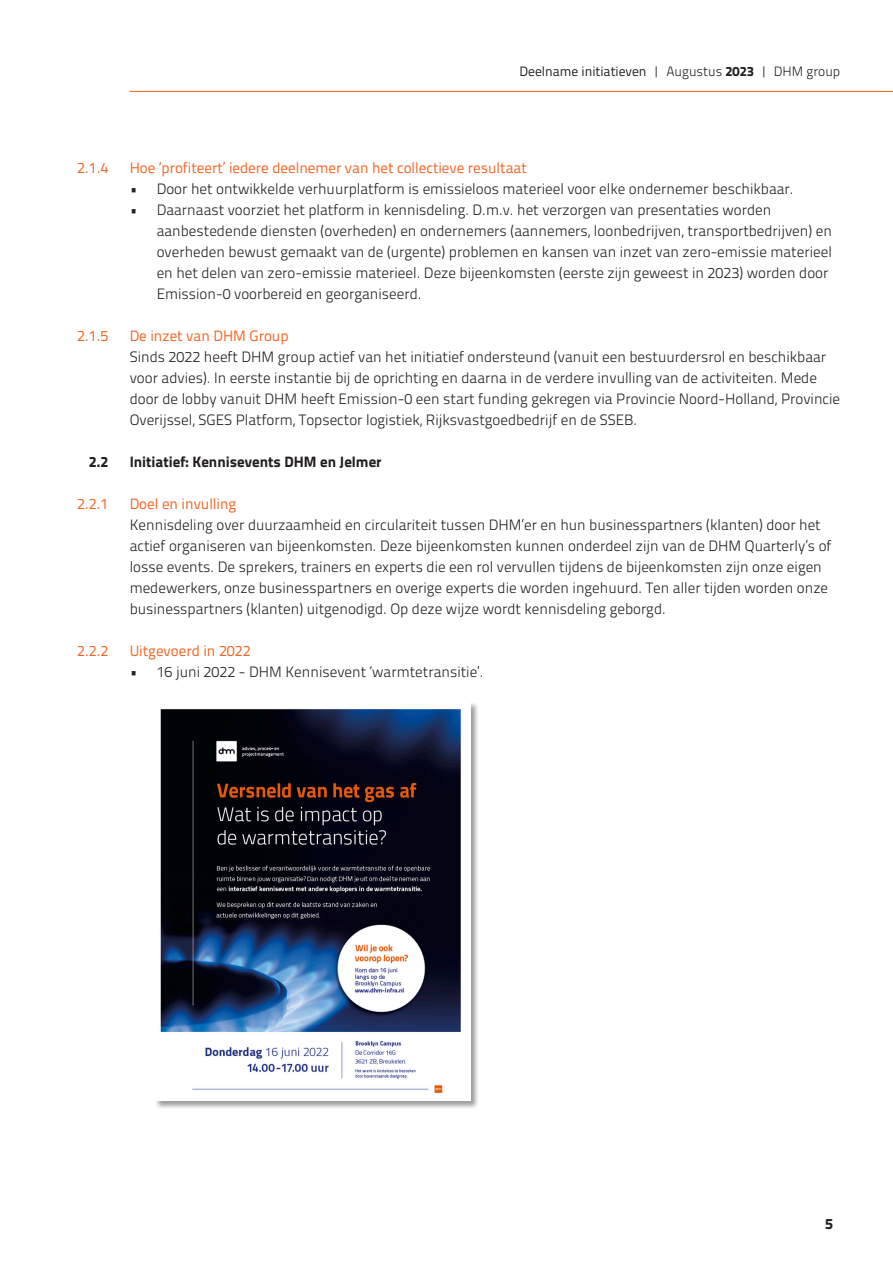
<style>
.page{position:relative;width:893px;height:1263px;background:#fff}
.page>*{position:absolute;margin:0;border:0;box-sizing:border-box;transform-origin:0 0}
.t1{font:15px/21px "Titillium Text 25 L 250 wt";color:#231f20}
.t2{font:15px "Titillium Text 25 L 400 wt";color:#f36421}
.t3{font:15px "Titillium Text 25 L 999 wt";color:#231f20}
.t4{font:13.5px "Titillium Text 25 L 400 wt";color:#231f20}
.s1{font-family:"Titillium Text 25 L 250 wt"}
.s2{font-family:"Titillium Text 25 L 999 wt"}
</style>
<div class="page">
<hr style="left:130px;top:91px;width:763px;height:1px;background:#f36421">
<div style="left:154px;top:702px;width:326px;height:407px;background:#231f20;opacity:.45"></div>
<img style="left:154px;top:702px;width:317px;height:398px">
<p class="t4" style="left:519px;top:61px;width:322px">Deelname initiatieven <span class="s1">| Augustus</span> <span class="s2">2023</span> <span class="s1">| DHM group</span></p>
<p class="t2" style="left:77px;top:156px;width:33px">2.1.4</p>
<p class="t2" style="left:77px;top:324px;width:33px">2.1.5</p>
<p class="t3" style="left:89px;top:450px;width:21px">2.2</p>
<p class="t2" style="left:77px;top:492px;width:33px">2.2.1</p>
<p class="t2" style="left:77px;top:639px;width:33px">2.2.2</p>
<p class="t2" style="left:130px;top:156px;width:399px">Hoe ‘profiteert’ iedere deelnemer van het collectieve resultaat</p>
<p class="t1" style="left:130px;top:177px;width:665px">• Door het ontwikkelde verhuurplatform is emissieloos materieel voor elke ondernemer beschikbaar.</p>
<p class="t1" style="left:157px;top:198px;width:677px;text-indent:-27px">• Daarnaast voorziet het platform in kennisdeling. D.m.v. het verzorgen van presentaties worden aanbestedende diensten (overheden) en ondernemers (aannemers, loonbedrijven, transportbedrijven) en overheden bewust gemaakt van de (urgente) problemen en kansen van inzet van zero-emissie materieel en het delen van zero-emissie materieel. Deze bijeenkomsten (eerste zijn geweest in 2023) worden door Emission-0 voorbereid en georganiseerd.</p>
<p class="t2" style="left:130px;top:324px;width:160px">De inzet van DHM Group</p>
<p class="t1" style="left:130px;top:345px;width:712px">Sinds 2022 heeft DHM group actief van het initiatief ondersteund (vanuit een bestuurdersrol en beschikbaar voor advies). In eerste instantie bij de oprichting en daarna in de verdere invulling van de activiteiten. Mede door de lobby vanuit DHM heeft Emission-0 een start funding gekregen via Provincie Noord-Holland, Provincie Overijssel, SGES Platform, Topsector logistiek, Rijksvastgoedbedrijf en de SSEB.</p>
<p class="t3" style="left:130px;top:450px;width:253px">Initiatief: Kennisevents DHM en Jelmer</p>
<p class="t2" style="left:130px;top:492px;width:108px">Doel en invulling</p>
<p class="t1" style="left:130px;top:513px;width:703px">Kennisdeling over duurzaamheid en circulariteit tussen DHM’er en hun businesspartners (klanten) door het actief organiseren van bijeenkomsten. Deze bijeenkomsten kunnen onderdeel zijn van de DHM Quarterly’s of losse events. De sprekers, trainers en experts die een rol vervullen tijdens de bijeenkomsten zijn onze eigen medewerkers, onze businesspartners en overige experts die worden ingehuurd. Ten aller tijden worden onze businesspartners (klanten) uitgenodigd. Op deze wijze wordt kennisdeling geborgd.</p>
<p class="t2" style="left:130px;top:639px;width:123px">Uitgevoerd in 2022</p>
<p class="t1" style="left:130px;top:660px;width:355px">• 16 juni 2022 - DHM Kennisevent ‘warmtetransitie’.</p>
<p class="t3" style="left:825px;top:1212px;width:9px">5</p>
</div>
